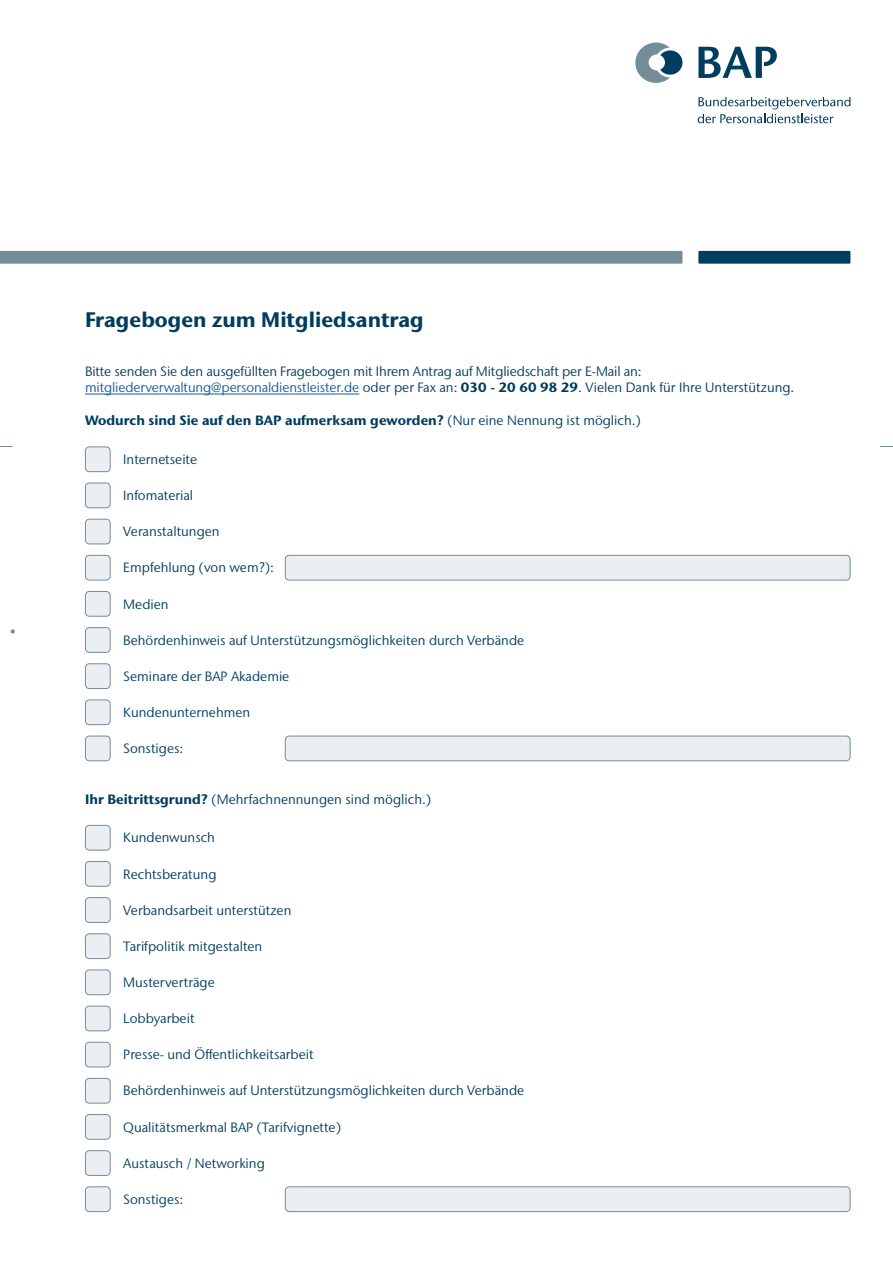
<style>
.page{position:relative;width:893px;height:1263px;background:#fff}
.page>*{position:absolute;margin:0;border:0;box-sizing:border-box;transform-origin:0 0}
.t1{font:700 21px "Stone Sans IIITC Std";color:#003d5f}
.t2{font:13.5px/16.2px "Stone Sans IIITC Std";color:#003d5f}
.t3{font:700 13.5px "Stone Sans IIITC Std";color:#003d5f}
.s1{color:#175d9e}
.s2{font-weight:700}
.s3{font-weight:400}
</style>
<div class="page">
<svg style="left:635px;top:43px;width:47px;height:40px"></svg>
<svg style="left:698px;top:47px;width:79px;height:31px"></svg>
<svg style="left:698px;top:97px;width:152px;height:26px"></svg>
<svg style="left:0;top:251px;width:682px;height:13px"></svg>
<div style="left:698px;top:251px;width:152px;height:13px;background:#003d5f"></div>
<svg style="left:0;top:446px;width:13px;height:1px"></svg>
<svg style="left:880px;top:446px;width:13px;height:1px"></svg>
<svg style="left:11px;top:629px;width:4px;height:5px"></svg>
<hr style="left:85px;top:394px;width:274px;height:1px;background:#175d9e">
<div style="left:85px;top:447px;width:25px;height:25px;background:#eceff2;border-radius:4px"></div>
<div style="left:85px;top:446px;width:26px;height:26px;border:1px solid #758c99;border-radius:4px"></div>
<div style="left:85px;top:483px;width:25px;height:25px;background:#eceff2;border-radius:4px"></div>
<div style="left:85px;top:483px;width:26px;height:25px;border:1px solid #758c99;border-radius:4px"></div>
<div style="left:85px;top:519px;width:25px;height:25px;background:#eceff2;border-radius:4px"></div>
<div style="left:85px;top:519px;width:26px;height:25px;border:1px solid #758c99;border-radius:4px"></div>
<div style="left:85px;top:555px;width:25px;height:25px;background:#eceff2;border-radius:4px"></div>
<div style="left:85px;top:555px;width:26px;height:25px;border:1px solid #758c99;border-radius:4px"></div>
<div style="left:85px;top:591px;width:25px;height:25px;background:#eceff2;border-radius:4px"></div>
<div style="left:85px;top:591px;width:26px;height:26px;border:1px solid #758c99;border-radius:4px"></div>
<div style="left:85px;top:628px;width:25px;height:24px;background:#eceff2;border-radius:4px"></div>
<div style="left:85px;top:627px;width:26px;height:26px;border:1px solid #758c99;border-radius:4px"></div>
<div style="left:85px;top:664px;width:25px;height:24px;background:#eceff2;border-radius:4px"></div>
<div style="left:85px;top:663px;width:26px;height:26px;border:1px solid #758c99;border-radius:4px"></div>
<div style="left:285px;top:555px;width:565px;height:25px;background:#eceff2;border-radius:4px"></div>
<div style="left:285px;top:555px;width:565px;height:25px;border:1px solid #758c99;border-radius:4px"></div>
<div style="left:85px;top:700px;width:25px;height:25px;background:#eceff2;border-radius:4px"></div>
<div style="left:85px;top:699px;width:26px;height:26px;border:1px solid #758c99;border-radius:4px"></div>
<div style="left:85px;top:736px;width:25px;height:25px;background:#eceff2;border-radius:4px"></div>
<div style="left:85px;top:736px;width:26px;height:25px;border:1px solid #758c99;border-radius:4px"></div>
<div style="left:285px;top:736px;width:565px;height:25px;background:#eceff2;border-radius:4px"></div>
<div style="left:285px;top:736px;width:565px;height:25px;border:1px solid #758c99;border-radius:4px"></div>
<div style="left:85px;top:825px;width:25px;height:25px;background:#eceff2;border-radius:4px"></div>
<div style="left:85px;top:825px;width:26px;height:25px;border:1px solid #758c99;border-radius:4px"></div>
<div style="left:85px;top:861px;width:25px;height:25px;background:#eceff2;border-radius:4px"></div>
<div style="left:85px;top:861px;width:26px;height:26px;border:1px solid #758c99;border-radius:4px"></div>
<div style="left:85px;top:898px;width:25px;height:24px;background:#eceff2;border-radius:4px"></div>
<div style="left:85px;top:897px;width:26px;height:26px;border:1px solid #758c99;border-radius:4px"></div>
<div style="left:85px;top:934px;width:25px;height:24px;background:#eceff2;border-radius:4px"></div>
<div style="left:85px;top:933px;width:26px;height:26px;border:1px solid #758c99;border-radius:4px"></div>
<div style="left:85px;top:970px;width:25px;height:25px;background:#eceff2;border-radius:4px"></div>
<div style="left:85px;top:969px;width:26px;height:26px;border:1px solid #758c99;border-radius:4px"></div>
<div style="left:85px;top:1006px;width:25px;height:25px;background:#eceff2;border-radius:4px"></div>
<div style="left:85px;top:1006px;width:26px;height:25px;border:1px solid #758c99;border-radius:4px"></div>
<div style="left:85px;top:1042px;width:25px;height:25px;background:#eceff2;border-radius:4px"></div>
<div style="left:85px;top:1042px;width:26px;height:25px;border:1px solid #758c99;border-radius:4px"></div>
<div style="left:85px;top:1078px;width:25px;height:25px;background:#eceff2;border-radius:4px"></div>
<div style="left:85px;top:1078px;width:26px;height:25px;border:1px solid #758c99;border-radius:4px"></div>
<div style="left:85px;top:1114px;width:25px;height:25px;background:#eceff2;border-radius:4px"></div>
<div style="left:85px;top:1114px;width:26px;height:26px;border:1px solid #758c99;border-radius:4px"></div>
<div style="left:85px;top:1151px;width:25px;height:24px;background:#eceff2;border-radius:4px"></div>
<div style="left:85px;top:1150px;width:26px;height:26px;border:1px solid #758c99;border-radius:4px"></div>
<div style="left:85px;top:1187px;width:25px;height:24px;background:#eceff2;border-radius:4px"></div>
<div style="left:85px;top:1186px;width:26px;height:26px;border:1px solid #758c99;border-radius:4px"></div>
<div style="left:285px;top:1187px;width:565px;height:24px;background:#eceff2;border-radius:4px"></div>
<div style="left:285px;top:1186px;width:565px;height:26px;border:1px solid #758c99;border-radius:4px"></div>
<h1 class="t1" style="left:85px;top:307px;width:340px">Fragebogen zum Mitgliedsantrag</h1>
<p class="t2" style="left:85px;top:363px;width:711px">Bitte senden Sie den ausgefüllten Fragebogen mit Ihrem Antrag auf Mitgliedschaft per E-Mail an: <span class="s1">mitgliederverwaltung@personaldienstleister.de</span> oder per Fax an: <span class="s2">030 - 20 60 98 29</span>. Vielen Dank für Ihre Unterstützung.</p>
<p class="t3" style="left:85px;top:411px;width:557px">Wodurch sind Sie auf den BAP aufmerksam geworden? <span class="s3">(Nur eine Nennung ist möglich.)</span></p>
<p class="t2" style="left:123px;top:451px;width:75px">Internetseite</p>
<p class="t2" style="left:123px;top:487px;width:71px">Infomaterial</p>
<p class="t2" style="left:123px;top:523px;width:98px">Veranstaltungen</p>
<p class="t2" style="left:123px;top:560px;width:152px">Empfehlung (von wem?):</p>
<p class="t2" style="left:123px;top:596px;width:47px">Medien</p>
<p class="t2" style="left:123px;top:632px;width:402px">Behördenhinweis auf Unterstützungsmöglichkeiten durch Verbände</p>
<p class="t2" style="left:123px;top:668px;width:168px">Seminare der BAP Akademie</p>
<p class="t2" style="left:123px;top:704px;width:128px">Kundenunternehmen</p>
<p class="t2" style="left:123px;top:740px;width:62px">Sonstiges:</p>
<p class="t2" style="left:85px;top:791px;width:348px"><span class="s2">Ihr Beitrittsgrund?</span> (Mehrfachnennungen sind möglich.)</p>
<p class="t2" style="left:123px;top:829px;width:93px">Kundenwunsch</p>
<p class="t2" style="left:123px;top:866px;width:95px">Rechtsberatung</p>
<p class="t2" style="left:123px;top:902px;width:170px">Verbandsarbeit unterstützen</p>
<p class="t2" style="left:123px;top:938px;width:140px">Tarifpolitik mitgestalten</p>
<p class="t2" style="left:123px;top:974px;width:93px">Musterverträge</p>
<p class="t2" style="left:123px;top:1010px;width:73px">Lobbyarbeit</p>
<p class="t2" style="left:123px;top:1046px;width:192px">Presse- und Öffentlichkeitsarbeit</p>
<p class="t2" style="left:123px;top:1082px;width:402px">Behördenhinweis auf Unterstützungsmöglichkeiten durch Verbände</p>
<p class="t2" style="left:123px;top:1119px;width:219px">Qualitätsmerkmal BAP (Tarifvignette)</p>
<p class="t2" style="left:123px;top:1155px;width:143px">Austausch / Networking</p>
<p class="t2" style="left:123px;top:1191px;width:62px">Sonstiges:</p>
</div>
